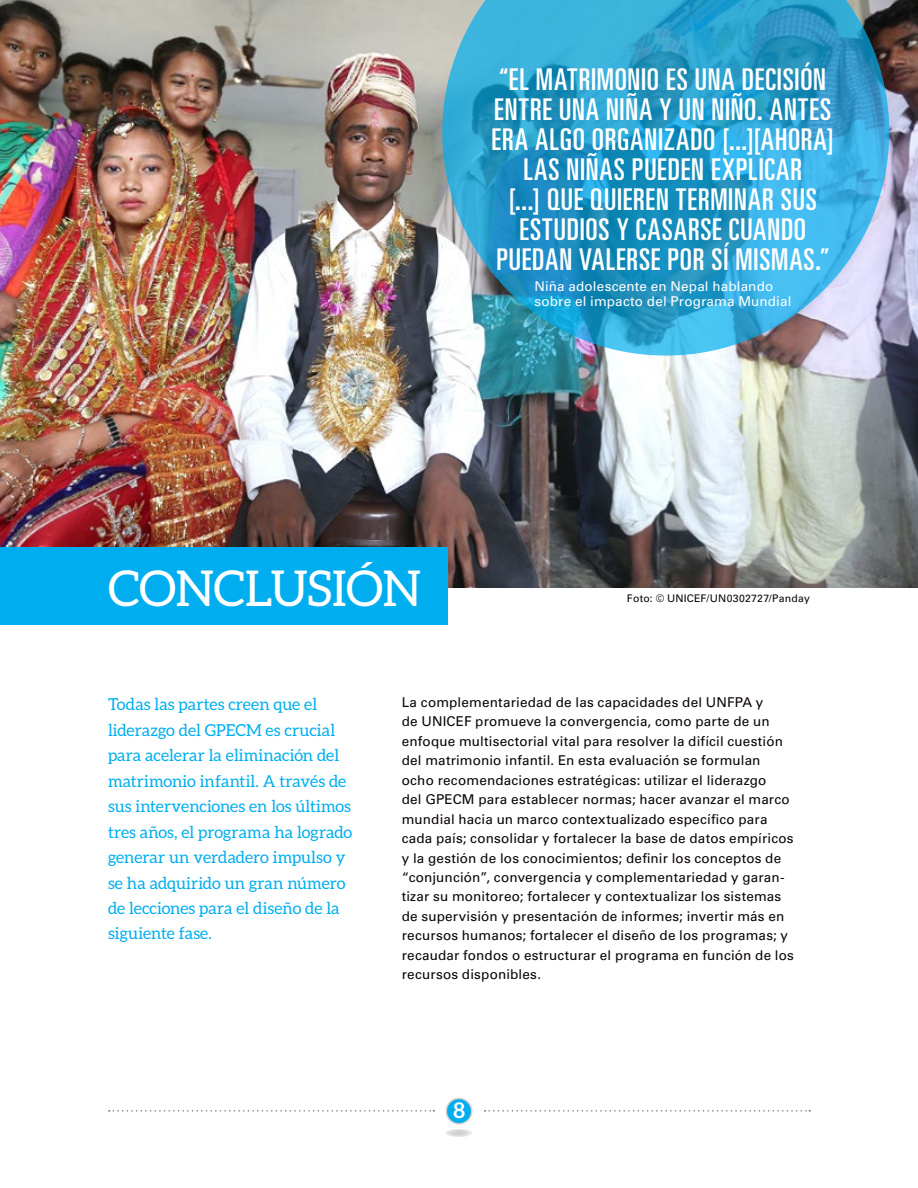
<style>
.page{position:relative;width:918px;height:1188px;background:#fff}
.page>*{position:absolute;margin:0;border:0;box-sizing:border-box;transform-origin:0 0}
.t1{font:49.5px "Aleo";letter-spacing:-.015em;color:#fff}
.t2{font:ultra-condensed 30px/30px "Univers LT Std";letter-spacing:.025em;color:#fff;text-align:center}
.t3{font:700 21.6px "Aleo";color:#fff}
.t4{font:16.5px/25.5px "Aleo";color:#00aeef}
.t5{font:13.5px/19.5px "Univers LT Std";letter-spacing:.015em;color:#090304}
.t6{font:13.5px/15px "Univers LT Std";letter-spacing:.01em;color:#fff}
.t7{font:10.5px "Univers LT Std";letter-spacing:.02em;color:#090304}
</style>
<div class="page">
<div style="left:446px;top:1098px;width:26px;height:26px;background:#00aeef;border-radius:50%"></div>
<div style="left:446px;top:1098px;width:26px;height:27px;border:2px solid #dad2cb;border-radius:50%"></div>
<svg style="left:445px;top:1129px;width:28px;height:8px"></svg>
<svg style="left:109px;top:1110px;width:325px;height:2px"></svg>
<svg style="left:485px;top:1110px;width:325px;height:2px"></svg>
<img style="left:0;top:0;width:918px;height:588px">
<div style="left:0;top:548px;width:448px;height:77px;background:#00aeef"></div>
<svg style="left:442px;top:0;width:447px;height:356px;background:#3ea2cc"></svg>
<h2 class="t2" style="left:492px;top:64px;width:344px">“EL MATRIMONIO ES UNA DECISIÓN<br>ENTRE UNA NIÑA Y UN NIÑO. ANTES<br>ERA ALGO ORGANIZADO [...][AHORA]<br>LAS NIÑAS PUEDEN EXPLICAR<br>[...] QUE QUIEREN TERMINAR SUS<br>ESTUDIOS Y CASARSE CUANDO<br>PUEDAN VALERSE POR SÍ MISMAS.”</h2>
<p class="t6" style="left:535px;top:279px;width:258px">Niña adolescente en Nepal hablando sobre el impacto del Programa Mundial</p>
<h1 class="t1" style="left:108px;top:561px;width:315px">CONCLUSIÓN</h1>
<p class="t7" style="left:627px;top:592px;width:185px">Foto: © UNICEF/UN0302727/Panday</p>
<p class="t4" style="left:108px;top:691px;width:246px">Todas las partes creen que el liderazgo del GPECM es crucial para acelerar la eliminación del matrimonio infantil. A través de sus intervenciones en los últimos tres años, el programa ha logrado generar un verdadero impulso y se ha adquirido un gran número de lecciones para el diseño de la siguiente fase.</p>
<p class="t5" style="left:402px;top:692px;width:394px">La complementariedad de las capacidades del UNFPA y<br>de UNICEF promueve la convergencia, como parte de un enfoque multisectorial vital para resolver la difícil cuestión del matrimonio infantil. En esta evaluación se formulan ocho recomendaciones estratégicas: utilizar el liderazgo<br>del GPECM para establecer normas; hacer avanzar el marco mundial hacia un marco contextualizado específico para cada país; consolidar y fortalecer la base de datos empíricos y la gestión de los conocimientos; definir los conceptos de “conjunción”, convergencia y complementariedad y garan&shy;tizar su monitoreo; fortalecer y contextualizar los sistemas de supervisión y presentación de informes; invertir más en recursos humanos; fortalecer el diseño de los programas; y recaudar fondos o estructurar el programa en función de los recursos disponibles.</p>
<h3 class="t3" style="left:453px;top:1098px;width:13px">8</h3>
</div>
